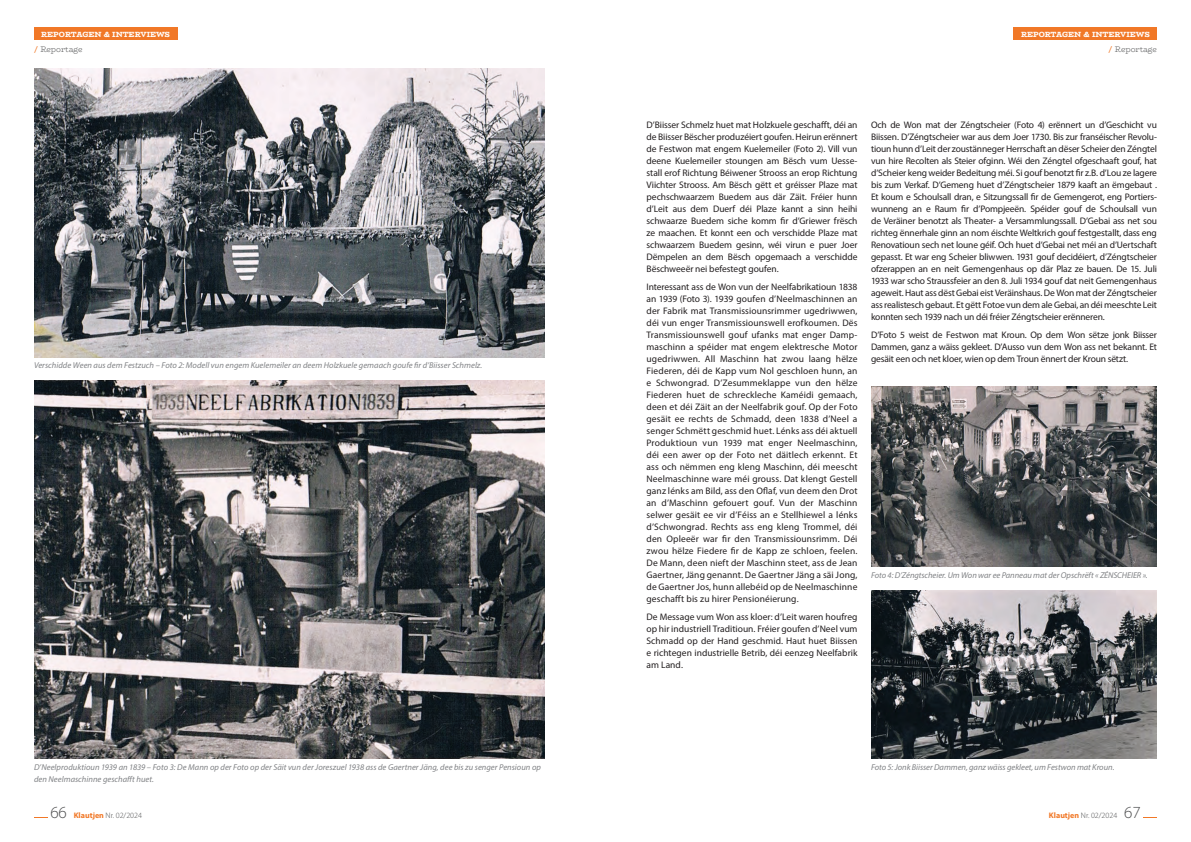
<style>
.page{position:relative;width:1191px;height:842px;background:#fff}
.page>*{position:absolute;margin:0;border:0;box-sizing:border-box;transform-origin:0 0}
.Bodytext_FR{font:9.5px/12px "Myriad Pro";letter-spacing:-.005em;color:#231f20;text-align:justify}
.Légende{font:italic 8.5px "Myriad Pro";color:#808285}
.t1{font:300 8px "Myriad Pro";color:#4b4c4d}
.t2{font:300 8px "Bio Rhyme";letter-spacing:-.005em;color:#4b4c4d}
.t3{font:800 7.5px "Bio Rhyme";color:#fff}
.s1{font-weight:400;color:#f17827}
.s2{font-size:17px}
.s3{font-weight:700;color:#f17827}
</style>
<div class="page">
<div style="left:34px;top:28px;width:143px;height:12px;background:#f17827"></div>
<div style="left:1014px;top:28px;width:143px;height:12px;background:#f17827"></div>
<img style="left:871px;top:386px;width:286px;height:180px">
<img style="left:871px;top:590px;width:286px;height:168px">
<img style="left:34px;top:380px;width:510px;height:378px">
<img style="left:34px;top:68px;width:510px;height:289px">
<p class="t3" style="left:41px;top:28px;width:130px">REPORTAGEN &amp; INTERVIEWS</p>
<p class="t3" style="left:1021px;top:28px;width:130px">REPORTAGEN &amp; INTERVIEWS</p>
<p class="t2" style="left:34px;top:43px;width:50px"><span class="s1">/</span> Reportage</p>
<p class="t2" style="left:1108px;top:43px;width:50px"><span class="s1">/</span> Reportage</p>
<p class="Légende" style="left:34px;top:360px;width:450px">Verschidde Ween aus dem Festzuch – Foto 2: Modell vun engem Kuelemeiler an deem Holzkuele gemaach goufe fir d’Biisser Schmelz.</p>
<p class="Bodytext_FR" style="left:646px;top:119px;width:212px">D’Biisser Schmelz huet mat Holzkuele geschafft, déi an de Biisser Bëscher produzéiert goufen. Heirun erënnert de Festwon mat engem Kuelemeiler (Foto 2). Vill vun deene Kuelemeiler stoungen am Bësch vum Uesse&shy;stall erof Richtung Béiwener Strooss an erop Richtung Viichter Strooss. Am Bësch gëtt et gréisser Plaze mat pechschwaarzem Buedem aus där Zäit. Fréier hunn d’Leit aus dem Duerf déi Plaze kannt a sinn heihi schwaarze Buedem siche komm fir d’Griewer frësch ze maachen. Et konnt een och verschidde Plaze mat schwaarzem Buedem gesinn, wéi virun e puer Joer Dëmpelen an dem Bësch opgemaach a verschidde Bëschweeër nei befestegt goufen.</p>
<p class="Bodytext_FR" style="left:646px;top:281px;width:212px">Interessant ass de Won vun der Neelfabrikatioun 1838 an 1939 (Foto 3). 1939 goufen d’Neelmaschinnen an der Fabrik mat Transmissiounsrimmer ugedriwwen, déi vun enger Transmissiounswell erofkoumen. Dës Transmissiounswell gouf ufanks mat enger Damp&shy;maschinn a spéider mat engem elektresche Motor ugedriwwen. All Maschinn hat zwou laang hëlze Fiederen, déi de Kapp vum Nol geschloen hunn, an e Schwongrad. D’Zesummeklappe vun den hëlze Fiederen huet de schreckleche Kaméidi gemaach, deen et déi Zäit an der Neelfabrik gouf. Op der Foto gesäit ee rechts de Schmadd, deen 1838 d’Neel a senger Schmëtt geschmid huet. Lénks ass déi aktuell Produktioun vun 1939 mat enger Neelmaschinn, déi een awer op der Foto net däitlech erkennt. Et ass och nëmmen eng kleng Maschinn, déi meescht Neelmaschinne ware méi grouss. Dat klengt Gestell ganz lénks am Bild, ass den Oflaf, vun deem den Drot an d’Maschinn gefouert gouf. Vun der Maschinn selwer gesäit ee vir d’Féiss an e Stellhiewel a lénks d’Schwongrad. Rechts ass eng kleng Trommel, déi den Opleeër war fir den Transmissiounsrimm. Déi zwou hëlze Fiedere fir de Kapp ze schloen, feelen.<br>De Mann, deen nieft der Maschinn steet, ass de Jean Gaertner, Jäng genannt. De Gaertner Jäng a säi Jong, de Gaertner Jos, hunn allebéid op de Neelmaschinne geschafft bis zu hirer Pensionéierung.</p>
<p class="Bodytext_FR" style="left:646px;top:611px;width:212px">De Message vum Won ass kloer: d’Leit waren houfreg op hir industriell Traditioun. Fréier goufen d’Neel vum Schmadd op der Hand geschmid. Haut huet Biissen e richtegen industrielle Betrib, déi eenzeg Neelfabrik am Land.</p>
<p class="Bodytext_FR" style="left:871px;top:119px;width:287px">Och de Won mat der Zéngtscheier (Foto 4) erënnert un d’Geschicht vu Biissen. D’Zéngtscheier war aus dem Joer 1730. Bis zur franséischer Revolu&shy;tioun hunn d’Leit der zoustänneger Herrschaft an dëser Scheier den Zéngtel vun hire Recolten als Steier ofginn. Wéi den Zéngtel ofgeschaaft gouf, hat d’Scheier keng weider Bedeitung méi. Si gouf benotzt fir z.B. d’Lou ze lagere bis zum Verkaf. D’Gemeng huet d’Zéngtscheier 1879 kaaft an ëmgebaut .<br>Et koum e Schoulsall dran, e Sitzungssall fir de Gemengerot, eng Portiers&shy;wunneng an e Raum fir d’Pompjeeën. Spéider gouf de Schoulsall vun de Veräiner benotzt als Theater- a Versammlungssall. D’Gebai ass net sou richteg ënnerhale ginn an nom éischte Weltkrich gouf festgestallt, dass eng Renovatioun sech net loune géif. Och huet d’Gebai net méi an d’Uertschaft gepasst. Et war eng Scheier bliwwen. 1931 gouf decidéiert, d’Zéngtscheier ofzerappen an en neit Gemengenhaus op där Plaz ze bauen. De 15. Juli 1933 war scho Straussfeier an den 8. Juli 1934 gouf dat neit Gemengenhaus ageweit. Haut ass dëst Gebai eist Veräinshaus. De Won mat der Zéngtscheier ass realistesch gebaut. Et gëtt Fotoe vun dem ale Gebai, an déi meeschte Leit konnten sech 1939 nach un déi fréier Zéngtscheier erënneren.</p>
<p class="Bodytext_FR" style="left:871px;top:329px;width:287px">D’Foto 5 weist de Festwon mat Kroun. Op dem Won sëtze jonk Biisser Dammen, ganz a wäiss gekleet. D’Ausso vun dem Won ass net bekannt. Et gesäit een och net kloer, wien op dem Troun ënnert der Kroun sëtzt.</p>
<p class="Légende" style="left:871px;top:570px;width:278px">Foto 4: D’Zéngtscheier. Um Won war ee Panneau mat der Opschrëft « ZÉNSCHEIER ».</p>
<p class="Légende" style="left:34px;top:762px;width:508px">D’Neelproduktioun 1939 an 1839 – Foto 3: De Mann op der Foto op der Säit vun der Joreszuel 1938 ass de Gaertner Jäng, dee bis zu senger Pensioun op</p>
<p class="Légende" style="left:871px;top:762px;width:245px">Foto 5: Jonk Biisser Dammen, ganz wäiss gekleet, um Festwon mat Kroun.</p>
<p class="Légende" style="left:34px;top:774px;width:121px">den Neelmaschinne geschafft huet.</p>
<p class="t1" style="left:50px;top:811px;width:93px"><span class="s2">66</span> <span class="s3">Klautjen</span> Nr. 02/2024</p>
<p class="t1" style="left:1049px;top:811px;width:93px"><span class="s3">Klautjen</span> Nr. 02/2024 <span class="s2">67</span></p>
</div>
